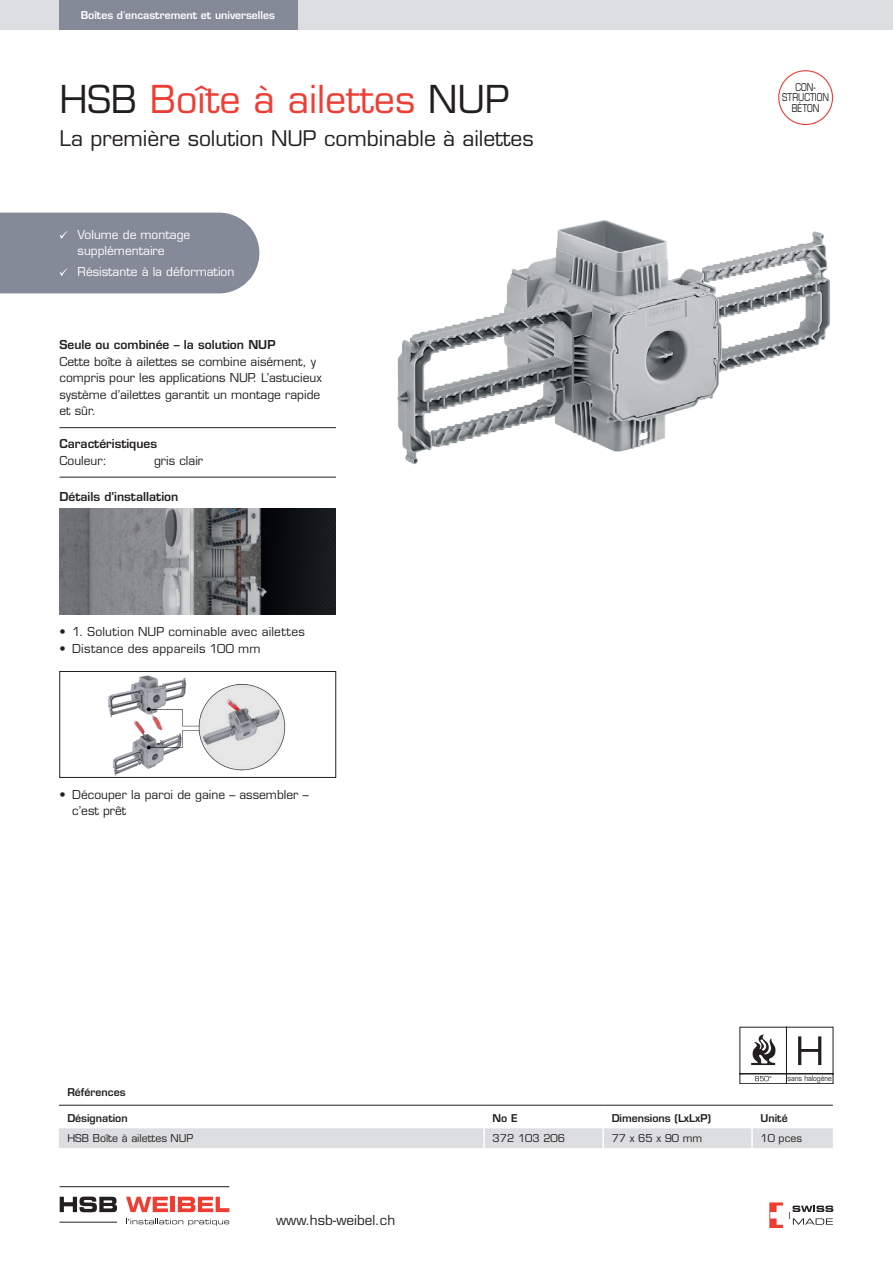
<style>
.page{position:relative;width:893px;height:1263px;background:#fff}
.page>*{position:absolute;margin:0;border:0;box-sizing:border-box;transform-origin:0 0}
.t1{font:37.5px "Eurostile LT Std";color:#ee3e34}
.t2{font:21px "Eurostile LT Std";color:#231f20}
.t3{font:13.5px "Eurostile LT Std";color:#231f20}
.t4{font:12px/16.5px "Eurostile LT Std";color:#231f20}
.t5{font:600 12px "Eurostile LT Std";color:#231f20}
.t6{font:12px/16.5px "Eurostile LT Std";color:#fff}
.t7{font:12px "Eurostile LT Std";letter-spacing:.02em;color:#231f20}
.t8{font:600 10.5px "Eurostile LT Std";color:#231f20}
.t9{font:10.5px "Eurostile LT Std";color:#231f20}
.t10{font:600 10.5px "Eurostile LT Std";color:#fff}
.t11{font:10.5px/10.5px "Eurostile LT Std";color:#231f20;text-align:center;scale:.8 1}
.t12{font:7.35px "Eurostile";letter-spacing:-.01em;color:#231f20;scale:.9 1}
.s1{font-weight:400}
.s2{color:#231f20}
</style>
<div class="page">
<svg style="left:769px;top:1202px;width:14px;height:26px"></svg>
<svg style="left:789px;top:1205px;width:44px;height:20px"></svg>
<img style="left:397px;top:220px;width:433px;height:245px">
<div style="left:0;top:0;width:893px;height:30px;background:#dcdddf"></div>
<div style="left:778px;top:70px;width:55px;height:55px;border:1px solid #ee3e34;border-radius:50%"></div>
<div style="left:60px;top:0;width:238px;height:30px;background:#848a97"></div>
<hr style="left:60px;top:427px;width:276px;height:1px;background:#231f20">
<hr style="left:60px;top:477px;width:276px;height:1px;background:#231f20">
<div style="left:0;top:213px;width:259px;height:80px;background:#848a97"></div>
<div style="left:59px;top:1128px;width:774px;height:20px;background:#dcdddf"></div>
<hr style="left:59px;top:1105px;width:425px;height:1px;background:#231f20">
<hr style="left:484px;top:1105px;width:119px;height:1px;background:#231f20">
<hr style="left:603px;top:1105px;width:149px;height:1px;background:#231f20">
<hr style="left:752px;top:1105px;width:81px;height:1px;background:#231f20">
<hr style="left:483px;top:1128px;width:2px;height:20px;background:#fff">
<hr style="left:602px;top:1128px;width:2px;height:20px;background:#fff">
<hr style="left:751px;top:1128px;width:2px;height:20px;background:#fff">
<svg style="left:740px;top:1027px;width:93px;height:57px"></svg>
<hr style="left:60px;top:1186px;width:169px;height:1px;background:#231f20">
<hr style="left:60px;top:1222px;width:57px;height:1px;background:#231f20">
<svg style="left:60px;top:1196px;width:57px;height:17px"></svg>
<svg style="left:126px;top:1197px;width:42px;height:16px"></svg>
<hr style="left:171px;top:1197px;width:4px;height:15px;background:#ee3e34">
<svg style="left:178px;top:1197px;width:52px;height:16px"></svg>
<svg style="left:126px;top:1219px;width:104px;height:7px"></svg>
<img style="left:108px;top:675px;width:178px;height:101px">
<div style="left:60px;top:671px;width:276px;height:107px;border:1px solid #231f20"></div>
<img style="left:60px;top:509px;width:276px;height:106px">
<p class="t10" style="left:81px;top:9px;width:196px">Boîtes d<span class="s1">’</span>encastrement et universelles</p>
<h1 class="t1" style="left:60px;top:77px;width:452px"><span class="s2">HSB</span> Boîte à ailettes <span class="s2">NUP</span></h1>
<h2 class="t2" style="left:60px;top:126px;width:476px">La première solution NUP combinable à ailettes</h2>
<p class="t6" style="left:78px;top:226px;width:114px">Volume de montage supplémentaire</p>
<p class="t6" style="left:78px;top:263px;width:158px">Résistante à la déformation</p>
<p class="t5" style="left:60px;top:337px;width:218px">Seule ou combinée – la solution NUP</p>
<p class="t4" style="left:60px;top:353px;width:264px">Cette boîte à ailettes se combine aisément, y compris pour les applications NUP. L’astucieux système d’ailettes garantit un montage rapide et sûr.</p>
<p class="t5" style="left:60px;top:436px;width:99px">Caractéristiques</p>
<p class="t4" style="left:60px;top:452px;width:49px">Couleur:</p>
<p class="t4" style="left:154px;top:452px;width:51px">gris clair</p>
<p class="t5" style="left:60px;top:489px;width:120px">Détails d’installation</p>
<p class="t4" style="left:60px;top:623px;width:247px">• 1. Solution NUP cominable avec ailettes</p>
<p class="t7" style="left:60px;top:641px;width:202px">• Distance des appareils 100 mm</p>
<p class="t4" style="left:72px;top:786px;width:238px;text-indent:-13px">• Découper la paroi de gaine – assembler – c’est prêt</p>
<p class="t11" style="left:782px;top:82px;width:60px">CON-<br>STRUCTION</p>
<p class="t11" style="left:792px;top:103px;width:36px">BÉTON</p>
<p class="t12" style="left:788px;top:1074px;width:51px">sans halogène</p>
<p class="t8" style="left:67px;top:1086px;width:60px">Références</p>
<p class="t8" style="left:67px;top:1111px;width:62px">Désignation</p>
<p class="t8" style="left:493px;top:1111px;width:26px">No E</p>
<p class="t8" style="left:612px;top:1111px;width:101px">Dimensions (LxLxP)</p>
<p class="t8" style="left:760px;top:1111px;width:29px">Unité</p>
<p class="t9" style="left:67px;top:1132px;width:128px">HSB Boîte à ailettes NUP</p>
<p class="t9" style="left:493px;top:1132px;width:74px">372 103 206</p>
<p class="t9" style="left:612px;top:1132px;width:92px">77 x 65 x 90 mm</p>
<p class="t9" style="left:760px;top:1132px;width:43px">10 pces</p>
<p class="t3" style="left:276px;top:1211px;width:121px">www.hsb-weibel.ch</p>
</div>
